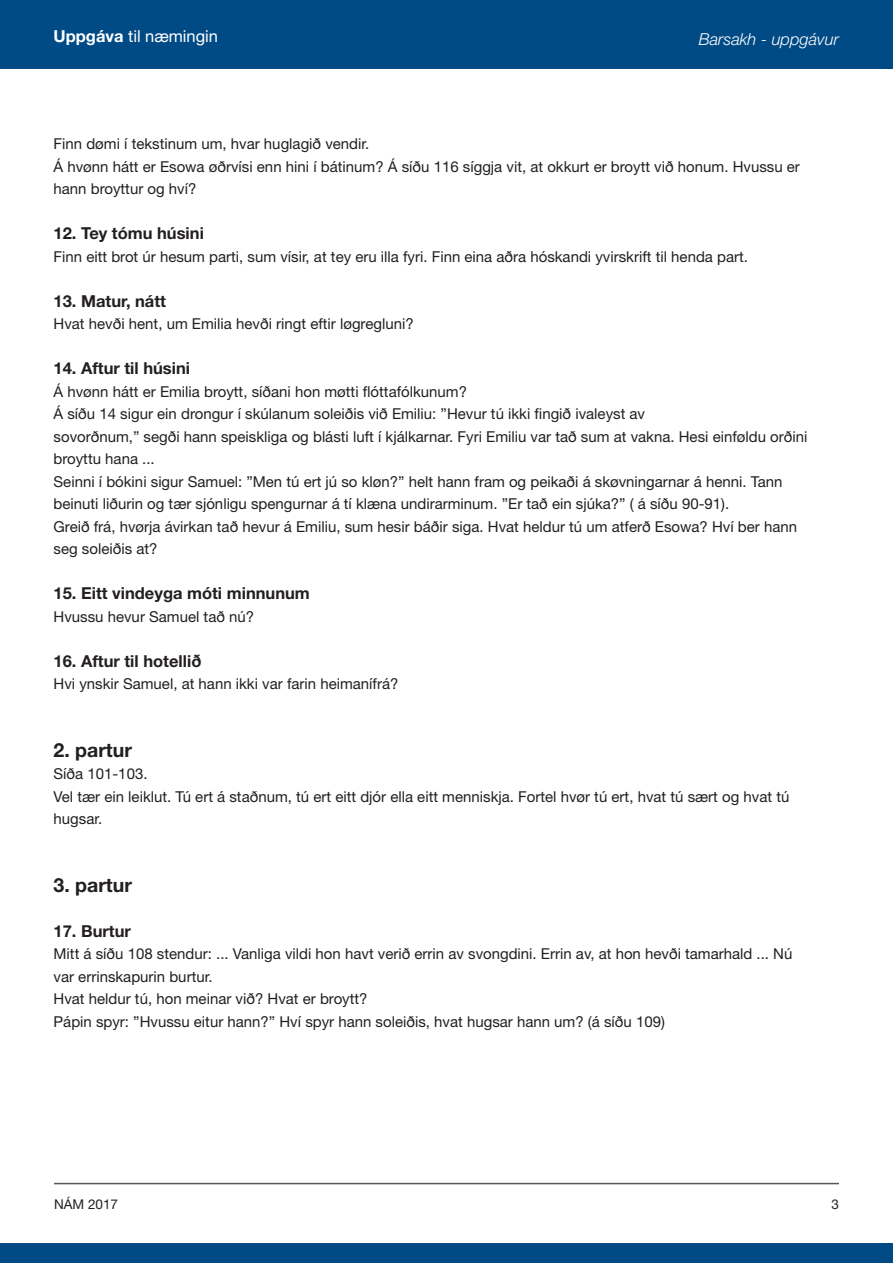
<style>
.page{position:relative;width:893px;height:1263px;background:#fff}
.page>*{position:absolute;margin:0;border:0;box-sizing:border-box;transform-origin:0 0}
.t1{font:700 19.5px "Helvetica Neue LT Std";color:#231f20}
.t2{font:700 16.5px "Helvetica Neue LT Std";color:#231f20}
.t3{font:16.5px "Helvetica Neue LT Std";color:#fff}
.t4{font:italic 300 16.5px "Helvetica Neue LT Std";color:#fff}
.t5{font:15px/22.5px "Helvetica Neue LT Std";color:#231f20}
.t6{font:13.5px "Helvetica Neue LT Std";color:#231f20}
.s1{font-weight:700}
</style>
<div class="page">
<hr style="left:54px;top:1183px;width:785px;height:1px;background:#57585a">
<div style="left:0;top:1244px;width:893px;height:19px;background:#004b85"></div>
<div style="left:0;top:0;width:893px;height:68px;background:#004b85"></div>
<p class="t3" style="left:54px;top:27px;width:166px"><span class="s1">Uppgáva</span> til næmingin</p>
<p class="t4" style="left:699px;top:29px;width:142px">Barsakh - uppgávur</p>
<p class="t5" style="left:54px;top:132px;width:748px">Finn dømi í tekstinum um, hvar huglagið vendir.<br>Á hvønn hátt er Esowa øðrvísi enn hini í bátinum? Á síðu 116 síggja vit, at okkurt er broytt við honum. Hvussu er hann broyttur og hví?</p>
<p class="t2" style="left:54px;top:223px;width:152px">12. Tey tómu húsini</p>
<p class="t5" style="left:54px;top:245px;width:696px">Finn eitt brot úr hesum parti, sum vísir, at tey eru illa fyri. Finn eina aðra hóskandi yvirskrift til henda part.</p>
<p class="t2" style="left:54px;top:290px;width:114px">13. Matur, nátt</p>
<p class="t5" style="left:54px;top:312px;width:362px">Hvat hevði hent, um Emilia hevði ringt eftir løgregluni?</p>
<p class="t2" style="left:54px;top:358px;width:138px">14. Aftur til húsini</p>
<p class="t5" style="left:54px;top:380px;width:755px">Á hvønn hátt er Emilia broytt, síðani hon møtti flóttafólkunum?<br>Á síðu 14 sigur ein drongur í skúlanum soleiðis við Emiliu: ”Hevur tú ikki fingið ivaleyst av<br>sovorðnum,” segði hann speiskliga og blásti luft í kjálkarnar. Fyri Emiliu var tað sum at vakna. Hesi einføldu orðini broyttu hana ...<br>Seinni í bókini sigur Samuel: ”Men tú ert jú so kløn?” helt hann fram og peikaði á skøvningarnar á henni. Tann beinuti liðurin og tær sjónligu spengurnar á tí klæna undirarminum. ”Er tað ein sjúka?” ( á síðu 90-91).<br>Greið frá, hvørja ávirkan tað hevur á Emiliu, sum hesir báðir siga. Hvat heldur tú um atferð Esowa? Hví ber hann seg soleiðis at?</p>
<p class="t2" style="left:54px;top:583px;width:258px">15. Eitt vindeyga móti minnunum</p>
<p class="t5" style="left:54px;top:605px;width:202px">Hvussu hevur Samuel tað nú?</p>
<p class="t2" style="left:54px;top:650px;width:149px">16. Aftur til hotellið</p>
<p class="t5" style="left:54px;top:672px;width:346px">Hvi ynskir Samuel, at hann ikki var farin heimanífrá?</p>
<h1 class="t1" style="left:54px;top:738px;width:80px">2. partur</h1>
<p class="t5" style="left:54px;top:762px;width:737px">Síða 101-103.<br>Vel tær ein leiklut. Tú ert á staðnum, tú ert eitt djór ella eitt menniskja. Fortel hvør tú ert, hvat tú sært og hvat tú hugsar.</p>
<h1 class="t1" style="left:54px;top:873px;width:80px">3. partur</h1>
<p class="t2" style="left:54px;top:920px;width:79px">17. Burtur</p>
<p class="t5" style="left:54px;top:942px;width:740px">Mitt á síðu 108 stendur: ... Vanliga vildi hon havt verið errin av svongdini. Errin av, at hon hevði tamarhald ... Nú var errinskapurin burtur.<br>Hvat heldur tú, hon meinar við? Hvat er broytt?<br>Pápin spyr: ”Hvussu eitur hann?” Hví spyr hann soleiðis, hvat hugsar hann um? (á síðu 109)</p>
<p class="t6" style="left:54px;top:1196px;width:66px">NÁM 2017</p>
<p class="t6" style="left:831px;top:1196px;width:9px">3</p>
</div>
